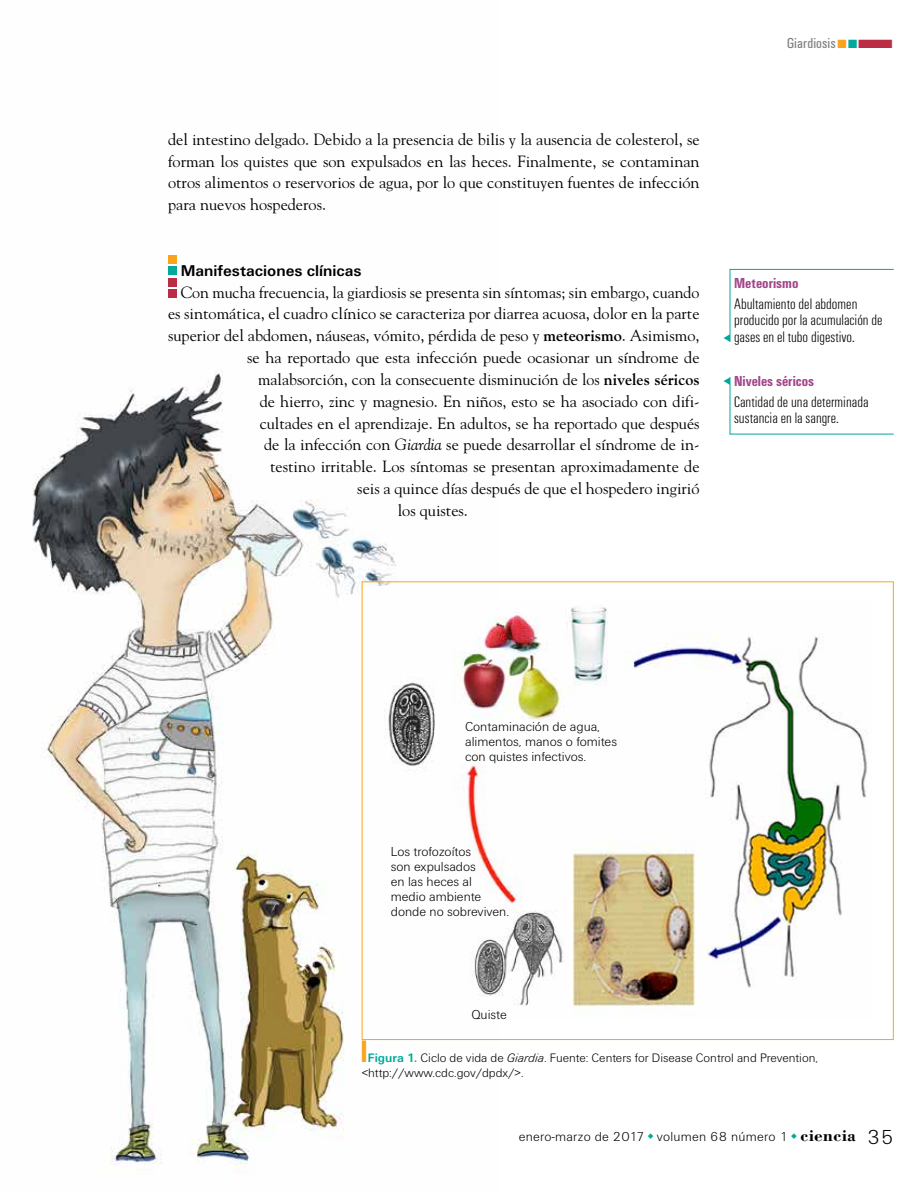
<style>
.page{position:relative;width:915px;height:1191px;background:#fff}
.page>*{position:absolute;margin:0;border:0;box-sizing:border-box;transform-origin:0 0}
.t1{font:16.2px/21.8px "Goudy";color:#000;text-align:justify}
.t2{font:700 16.2px "Unitus T";color:#000}
.t3{font:300 condensed 15.75px/16.5px "Unitus T";color:#000}
.t4{font:700 condensed 15px "Unitus T";color:#a2468a}
.t5{font:condensed 15px "Unitus T";letter-spacing:.005em;color:#808285}
.t6{font:300 13.5px/15px "Unitus T";color:#000}
.t7{font:300 13.5px "Unitus T";letter-spacing:.02em;color:#000}
.t8{font:300 12.75px/15px "Unitus T";color:#000}
.s1{font-weight:700}
.s2{font-style:italic}
.s3{color:#faa41d}
.s4{color:#00a99b}
.s5{color:#bb2d45}
.s6{font-weight:700;color:#00a99b}
.s7{font-family:"Bodoni";font-weight:700;font-size:17.25px}
.s8{font-size:21px}
</style>
<div class="page">
<img style="left:32px;top:255px;width:467px;height:918px">
<svg style="left:723px;top:377px;width:171px;height:58px"></svg>
<div style="left:168px;top:289px;width:8px;height:8px;background:#bb2d45"></div>
<div style="left:168px;top:278px;width:8px;height:8px;background:#bb2d45"></div>
<div style="left:168px;top:267px;width:8px;height:8px;background:#00a99b"></div>
<div style="left:168px;top:255px;width:8px;height:9px;background:#faa41d"></div>
<img style="left:383px;top:600px;width:485px;height:418px">
<svg style="left:723px;top:269px;width:171px;height:73px"></svg>
<p class="t1" style="left:168px;top:128px;width:533px">del intestino delgado. Debido a la presencia de bilis y la ausencia de colesterol, se forman los quistes que son expulsados en las heces. Finalmente, se contaminan otros alimentos o reservorios de agua, por lo que constituyen fuentes de infección para nuevos hospederos.</p>
<p class="t2" style="left:181px;top:261px;width:182px">Manifestaciones clínicas</p>
<p class="t1" style="left:181px;top:280px;width:520px">Con mucha frecuencia, la giardiosis se presenta sin síntomas; sin embargo, cuando</p>
<p class="t1" style="left:168px;top:302px;width:533px">es sintomática, el cuadro clínico se caracteriza por diarrea acuosa, dolor en la parte</p>
<p class="t1" style="left:168px;top:324px;width:533px">superior del abdomen, náuseas, vómito, pérdida de peso y <span class="s1">meteorismo</span>. Asimismo,</p>
<p class="t1" style="left:247px;top:346px;width:454px">se ha reportado que esta infección puede ocasionar un síndrome de</p>
<p class="t1" style="left:258px;top:368px;width:443px">malabsorción, con la consecuente disminución de los <span class="s1">niveles séricos</span></p>
<p class="t1" style="left:259px;top:390px;width:441px">de hierro, zinc y magnesio. En niños, esto se ha asociado con difi-</p>
<p class="t1" style="left:259px;top:411px;width:441px">cultades en el aprendizaje. En adultos, se ha reportado que después</p>
<p class="t1" style="left:264px;top:433px;width:436px">de la infección con <span class="s2">Giardia</span> se puede desarrollar el síndrome de in-</p>
<p class="t1" style="left:270px;top:455px;width:431px">testino irritable. Los síntomas se presentan aproximadamente de</p>
<p class="t1" style="left:357px;top:477px;width:343px">seis a quince días después de que el hospedero ingirió</p>
<p class="t1" style="left:397px;top:499px;width:72px">los quistes.</p>
<p class="t5" style="left:786px;top:34px;width:108px">Giardiosis<span class="s3">■</span><span class="s4">■</span><span class="s5">■</span></p>
<p class="t4" style="left:733px;top:274px;width:66px">Meteorismo</p>
<p class="t3" style="left:733px;top:295px;width:150px">Abultamiento del abdomen producido por la acumulación de gases en el tubo digestivo.</p>
<p class="t4" style="left:733px;top:372px;width:82px">Niveles séricos</p>
<p class="t3" style="left:733px;top:393px;width:136px">Cantidad de una determinada sustancia en la sangre.</p>
<p class="t6" style="left:465px;top:718px;width:153px">Contaminación de agua, alimentos, manos o fomites con quistes infectivos.</p>
<p class="t6" style="left:390px;top:843px;width:120px">Los trofozoítos<br>son expulsados<br>en las heces al medio ambiente donde no sobreviven.</p>
<p class="t6" style="left:471px;top:1006px;width:37px">Quiste</p>
<p class="t8" style="left:361px;top:1049px;width:457px"><span class="s3">■</span> <span class="s6">Figura 1.</span> Ciclo de vida de <span class="s2">Giardia</span>. Fuente: Centers for Disease Control and Prevention, &lt;http://www.cdc.gov/dpdx/&gt;.</p>
<p class="t7" style="left:518px;top:1128px;width:376px">enero-marzo de 2017 volumen 68 número 1 <span class="s7">ciencia</span> <span class="s8">35</span></p>
</div>
